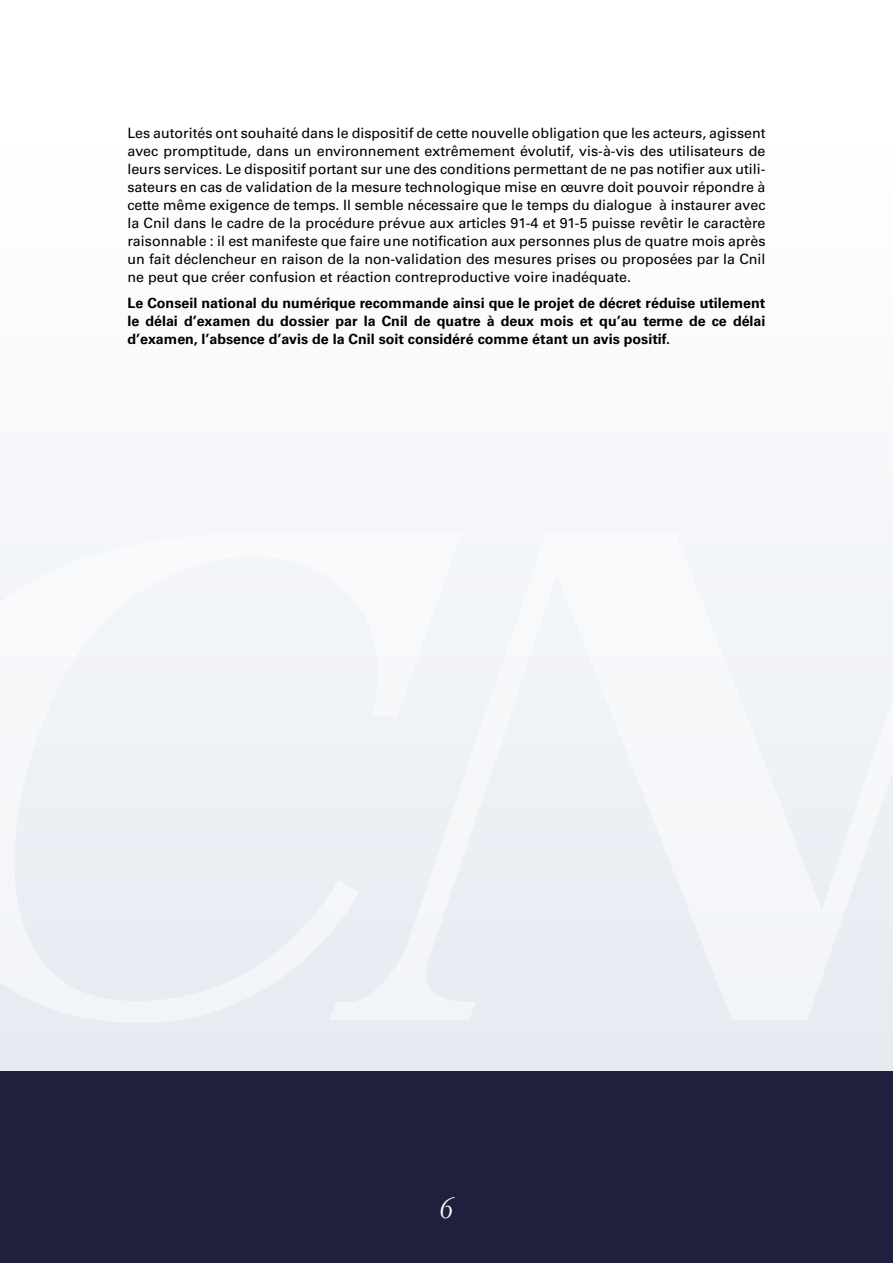
<style>
.page{position:relative;width:893px;height:1263px;background:#fff}
.page>*{position:absolute;margin:0;border:0;box-sizing:border-box;transform-origin:0 0}
.t1{font:italic 300 condensed 30px "Garamond LT";color:#fff}
.t2{font:14.25px/18px "Univers LT";color:#000;text-align:justify}
.t3{font:700 14.25px/18px "Univers LT";color:#000;text-align:justify}
</style>
<div class="page">
<svg style="left:0;top:520px;width:893px;height:551px"></svg>
<div style="left:0;top:1071px;width:893px;height:192px;background:#1f203d"></div>
<svg style="left:0;top:533px;width:461px;height:490px;fill:#eff2f6"></svg>
<svg style="left:329px;top:533px;width:564px;height:487px;fill:#f1f3f8"></svg>
<p class="t2" style="left:127px;top:124px;width:640px">Les autorités ont souhaité dans le dispositif de cette nouvelle obligation que les acteurs, agissent avec promptitude, dans un environnement extrêmement évolutif, vis-à-vis des utilisateurs de leurs services. Le dispositif portant sur une des conditions permettant de ne pas notifier aux utili&shy;sateurs en cas de validation de la mesure technologique mise en œuvre doit pouvoir répondre à cette même exigence de temps. Il semble nécessaire que le temps du dialogue à instaurer avec la Cnil dans le cadre de la procédure prévue aux articles 91-4 et 91-5 puisse revêtir le caractère raisonnable : il est manifeste que faire une notification aux personnes plus de quatre mois après un fait déclencheur en raison de la non-validation des mesures prises ou proposées par la Cnil ne peut que créer confusion et réaction contreproductive voire inadéquate.</p>
<p class="t3" style="left:127px;top:294px;width:640px">Le Conseil national du numérique recommande ainsi que le projet de décret réduise utilement le délai d’examen du dossier par la Cnil de quatre à deux mois et qu’au terme de ce délai d’examen, l’absence d’avis de la Cnil soit considéré comme étant un avis positif.</p>
<h1 class="t1" style="left:440px;top:1192px;width:15px">6</h1>
</div>
